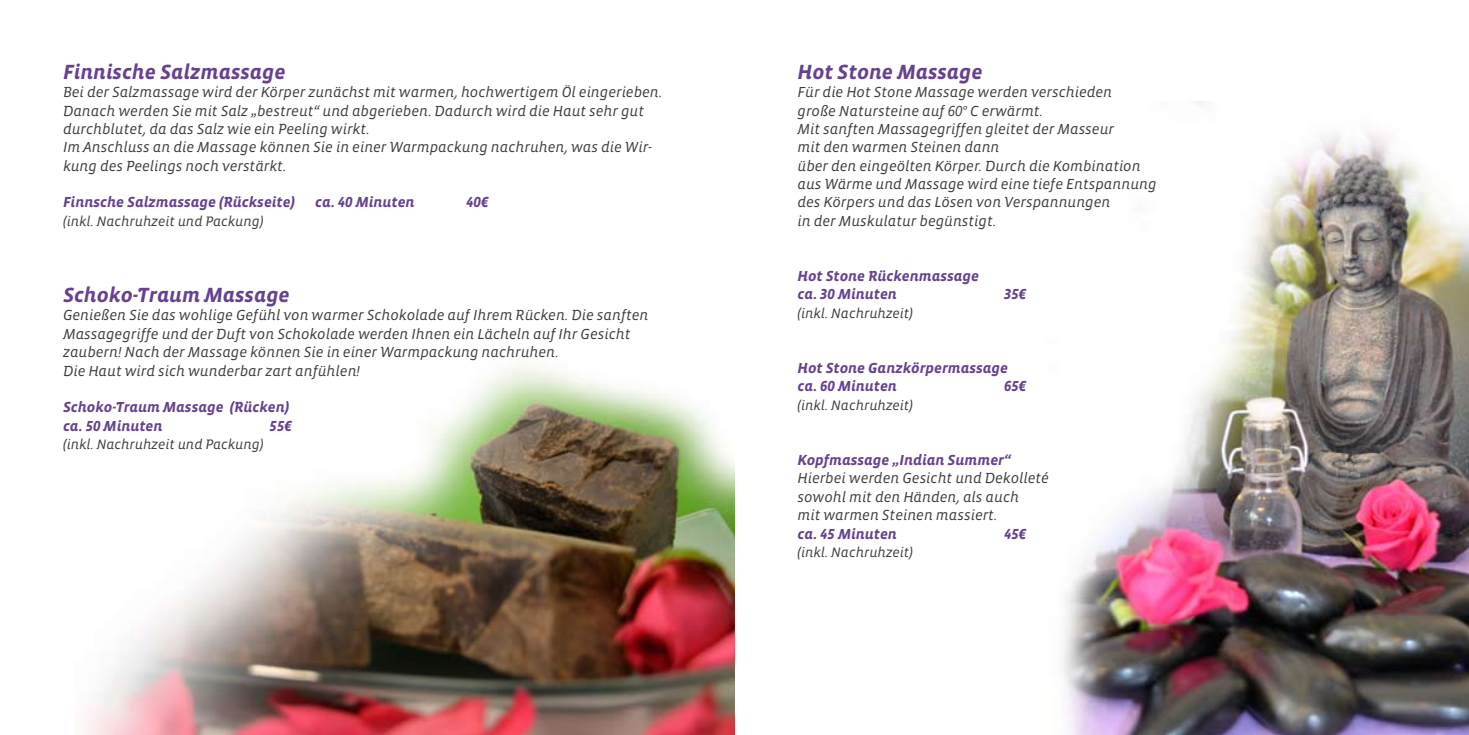
<style>
.page{position:relative;width:1469px;height:735px;background:#fff}
.page>*{position:absolute;margin:0;border:0;box-sizing:border-box;transform-origin:0 0}
.t1{font:21px "Vista Sans Alt Bold Ita";color:#654190}
.t2{font:14.88px/18.4px "Vista Sans Alt Book Ita";color:#3c3a3e}
.t3{font:14.88px/18.4px "Vista Sans Alt Bold Ita";color:#654190}
.t4{font:14px "Vista Sans Alt Book Ita";color:#3c3a3e}
</style>
<div class="page">
<img style="left:1063px;top:101px;width:405px;height:633px">
<img style="left:82px;top:364px;width:652px;height:370px">
<h1 class="t1" style="left:63px;top:61px;width:224px">Finnische Salzmassage</h1>
<p class="t2" style="left:63px;top:83px;width:601px">Bei der Salzmassage wird der Körper zunächst mit warmen, hochwertigem Öl eingerieben.<br>Danach werden Sie mit Salz „bestreut“ und abgerieben. Dadurch wird die Haut sehr gut durchblutet, da das Salz wie ein Peeling wirkt.<br>Im Anschluss an die Massage können Sie in einer Warmpackung nachruhen, was die Wir&shy;kung des Peelings noch verstärkt.</p>
<p class="t3" style="left:63px;top:193px;width:234px">Finnsche Salzmassage (Rückseite)</p>
<p class="t3" style="left:315px;top:193px;width:101px">ca. 40 Minuten</p>
<p class="t3" style="left:466px;top:193px;width:24px">40€</p>
<p class="t4" style="left:63px;top:214px;width:202px">(inkl. Nachruhzeit und Packung)</p>
<h1 class="t1" style="left:63px;top:284px;width:228px">Schoko-Traum Massage</h1>
<p class="t2" style="left:63px;top:306px;width:587px">Genießen Sie das wohlige Gefühl von warmer Schokolade auf Ihrem Rücken. Die sanften Massagegriffe und der Duft von Schokolade werden Ihnen ein Lächeln auf Ihr Gesicht zaubern! Nach der Massage können Sie in einer Warmpackung nachruhen.<br>Die Haut wird sich wunderbar zart anfühlen!</p>
<p class="t3" style="left:63px;top:398px;width:228px">Schoko-Traum Massage (Rücken) ca. 50 Minuten</p>
<p class="t3" style="left:269px;top:416px;width:24px">55€</p>
<p class="t4" style="left:63px;top:437px;width:202px">(inkl. Nachruhzeit und Packung)</p>
<h1 class="t1" style="left:797px;top:61px;width:186px">Hot Stone Massage</h1>
<p class="t2" style="left:797px;top:83px;width:360px">Für die Hot Stone Massage werden verschieden<br>große Natursteine auf 60° C erwärmt.<br>Mit sanften Massagegriffen gleitet der Masseur<br>mit den warmen Steinen dann<br>über den eingeölten Körper. Durch die Kombination aus Wärme und Massage wird eine tiefe Entspannung des Körpers und das Lösen von Verspannungen<br>in der Muskulatur begünstigt.</p>
<p class="t3" style="left:797px;top:267px;width:183px">Hot Stone Rückenmassage ca. 30 Minuten</p>
<p class="t4" style="left:797px;top:306px;width:117px">(inkl. Nachruhzeit)</p>
<p class="t3" style="left:1004px;top:285px;width:24px">35€</p>
<p class="t3" style="left:797px;top:359px;width:212px">Hot Stone Ganzkörpermassage ca. 60 Minuten</p>
<p class="t3" style="left:1004px;top:377px;width:24px">65€</p>
<p class="t4" style="left:797px;top:398px;width:117px">(inkl. Nachruhzeit)</p>
<p class="t3" style="left:797px;top:451px;width:215px">Kopfmassage „Indian Summer“</p>
<p class="t2" style="left:797px;top:469px;width:253px">Hierbei werden Gesicht und Dekolleté sowohl mit den Händen, als auch<br>mit warmen Steinen massiert.</p>
<p class="t3" style="left:797px;top:524px;width:101px">ca. 45 Minuten</p>
<p class="t3" style="left:1004px;top:524px;width:24px">45€</p>
<p class="t4" style="left:797px;top:545px;width:117px">(inkl. Nachruhzeit)</p>
</div>
